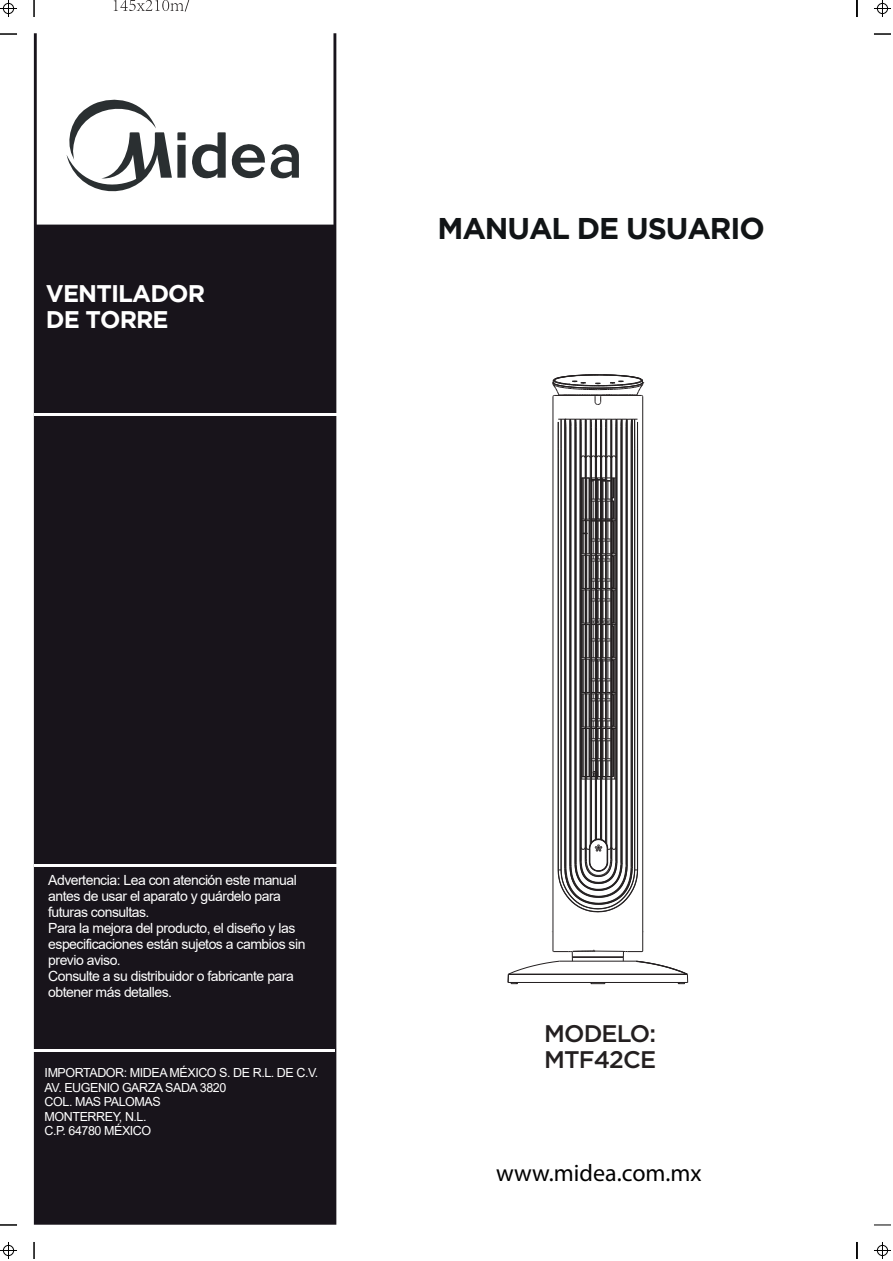
<style>
.page{position:relative;width:893px;height:1261px;background:#fff}
.page>*{position:absolute;margin:0;border:0;box-sizing:border-box;transform-origin:0 0}
.t1{font:700 30px "Gotham";letter-spacing:-.035em;color:#111416}
.t2{font:700 24px/26px "Gotham";letter-spacing:-.035em;color:#fff}
.t3{font:24px "Myriad Pro";color:#000001}
.t4{font:500 24px/26px "Gotham";letter-spacing:-.035em;color:#231f20}
.t5{font:14px/16px "Arial";letter-spacing:-.035em;color:#fff}
.t6{font:12.6px/14.6px "Arial";letter-spacing:-.035em;color:#fff}
</style>
<div class="page">
<svg style="left:114px;top:0;width:75px;height:12px"></svg>
<svg style="left:0;top:34px;width:17px;height:1px"></svg>
<svg style="left:0;top:1224px;width:17px;height:1px"></svg>
<svg style="left:34px;top:0;width:1px;height:17px"></svg>
<svg style="left:856px;top:0;width:1px;height:17px"></svg>
<svg style="left:34px;top:1242px;width:1px;height:17px"></svg>
<svg style="left:856px;top:1242px;width:1px;height:17px"></svg>
<svg style="left:874px;top:34px;width:16px;height:1px"></svg>
<svg style="left:874px;top:1224px;width:16px;height:1px"></svg>
<svg style="left:874px;top:0;width:16px;height:17px"></svg>
<div style="left:876px;top:3px;width:11px;height:11px;border:1px solid #000;border-radius:50%"></div>
<svg style="left:874px;top:1242px;width:16px;height:17px"></svg>
<div style="left:876px;top:1245px;width:11px;height:10px;border:1px solid #000;border-radius:50%"></div>
<svg style="left:0;top:0;width:17px;height:17px"></svg>
<div style="left:3px;top:3px;width:11px;height:11px;border:1px solid #000;border-radius:50%"></div>
<svg style="left:0;top:1242px;width:17px;height:17px"></svg>
<div style="left:3px;top:1245px;width:11px;height:10px;border:1px solid #000;border-radius:50%"></div>
<hr style="left:552px;top:396px;width:1px;height:555px;background:#231f20">
<hr style="left:557px;top:448px;width:1px;height:422px;background:#231f20">
<hr style="left:560px;top:448px;width:1px;height:422px;background:#231f20">
<hr style="left:564px;top:419px;width:1px;height:447px;background:#231f20">
<hr style="left:565px;top:427px;width:1px;height:439px;background:#231f20">
<hr style="left:569px;top:419px;width:1px;height:446px;background:#231f20">
<hr style="left:570px;top:426px;width:1px;height:438px;background:#231f20">
<hr style="left:574px;top:419px;width:1px;height:444px;background:#231f20">
<hr style="left:575px;top:426px;width:1px;height:436px;background:#231f20">
<hr style="left:579px;top:419px;width:1px;height:442px;background:#231f20">
<hr style="left:580px;top:426px;width:1px;height:434px;background:#231f20">
<hr style="left:584px;top:423px;width:1px;height:436px;background:#231f20">
<hr style="left:585px;top:419px;width:1px;height:440px;background:#231f20">
<hr style="left:589px;top:419px;width:1px;height:425px;background:#231f20">
<hr style="left:590px;top:419px;width:1px;height:424px;background:#231f20">
<hr style="left:591px;top:427px;width:1px;height:415px;background:#231f20">
<hr style="left:594px;top:426px;width:1px;height:413px;background:#231f20">
<hr style="left:595px;top:419px;width:1px;height:420px;background:#231f20">
<hr style="left:596px;top:427px;width:1px;height:412px;background:#231f20">
<hr style="left:600px;top:419px;width:1px;height:420px;background:#231f20">
<hr style="left:601px;top:426px;width:1px;height:413px;background:#231f20">
<hr style="left:605px;top:419px;width:1px;height:424px;background:#231f20">
<hr style="left:606px;top:419px;width:1px;height:425px;background:#231f20">
<hr style="left:610px;top:419px;width:1px;height:440px;background:#231f20">
<hr style="left:611px;top:423px;width:1px;height:436px;background:#231f20">
<hr style="left:615px;top:419px;width:1px;height:441px;background:#231f20">
<hr style="left:616px;top:422px;width:1px;height:439px;background:#231f20">
<hr style="left:620px;top:419px;width:1px;height:443px;background:#231f20">
<hr style="left:621px;top:421px;width:1px;height:442px;background:#231f20">
<hr style="left:625px;top:426px;width:1px;height:438px;background:#231f20">
<hr style="left:626px;top:420px;width:1px;height:445px;background:#231f20">
<hr style="left:630px;top:427px;width:1px;height:439px;background:#231f20">
<hr style="left:631px;top:420px;width:1px;height:446px;background:#231f20">
<hr style="left:634px;top:448px;width:1px;height:422px;background:#231f20">
<hr style="left:636px;top:448px;width:1px;height:422px;background:#231f20">
<hr style="left:637px;top:448px;width:1px;height:422px;background:#231f20">
<hr style="left:642px;top:396px;width:1px;height:555px;background:#231f20">
<svg style="left:581px;top:455px;width:35px;height:4px"></svg>
<svg style="left:581px;top:477px;width:34px;height:302px"></svg>
<svg style="left:557px;top:418px;width:81px;height:31px"></svg>
<svg style="left:557px;top:838px;width:81px;height:75px"></svg>
<svg style="left:552px;top:374px;width:91px;height:31px"></svg>
<svg style="left:507px;top:950px;width:181px;height:34px"></svg>
<svg style="left:34px;top:33px;width:302px;height:1191px;background:#2e2a31"></svg>
<svg style="left:65px;top:95px;width:234px;height:107px"></svg>
<hr style="left:34px;top:864px;width:302px;height:2px;background:#fff">
<hr style="left:32px;top:1049px;width:302px;height:3px;background:#fff">
<hr style="left:34px;top:413px;width:302px;height:3px;background:#fff">
<h2 class="t2" style="left:46px;top:280px;width:161px">VENTILADOR<br>DE TORRE</h2>
<h1 class="t1" style="left:437px;top:211px;width:329px">MANUAL DE USUARIO</h1>
<p class="t5" style="left:48px;top:871px;width:259px">Advertencia: Lea con atención este manual antes de usar el aparato y guárdelo para futuras consultas.<br>Para la mejora del producto, el diseño y las especificaciones están sujetos a cambios sin previo aviso.<br>Consulte a su distribuidor o fabricante para obtener más detalles.</p>
<p class="t6" style="left:45px;top:1065px;width:275px">IMPORTADOR: MIDEA MÉXICO S. DE R.L. DE C.V.<br>AV. EUGENIO GARZA SADA 3820<br>COL. MAS PALOMAS<br>MONTERREY, N.L.<br>C.P. 64780 MÉXICO</p>
<h2 class="t4" style="left:544px;top:1020px;width:113px">MODELO:<br>MTF42CE</h2>
<h2 class="t3" style="left:496px;top:1158px;width:207px">www.midea.com.mx</h2>
</div>
